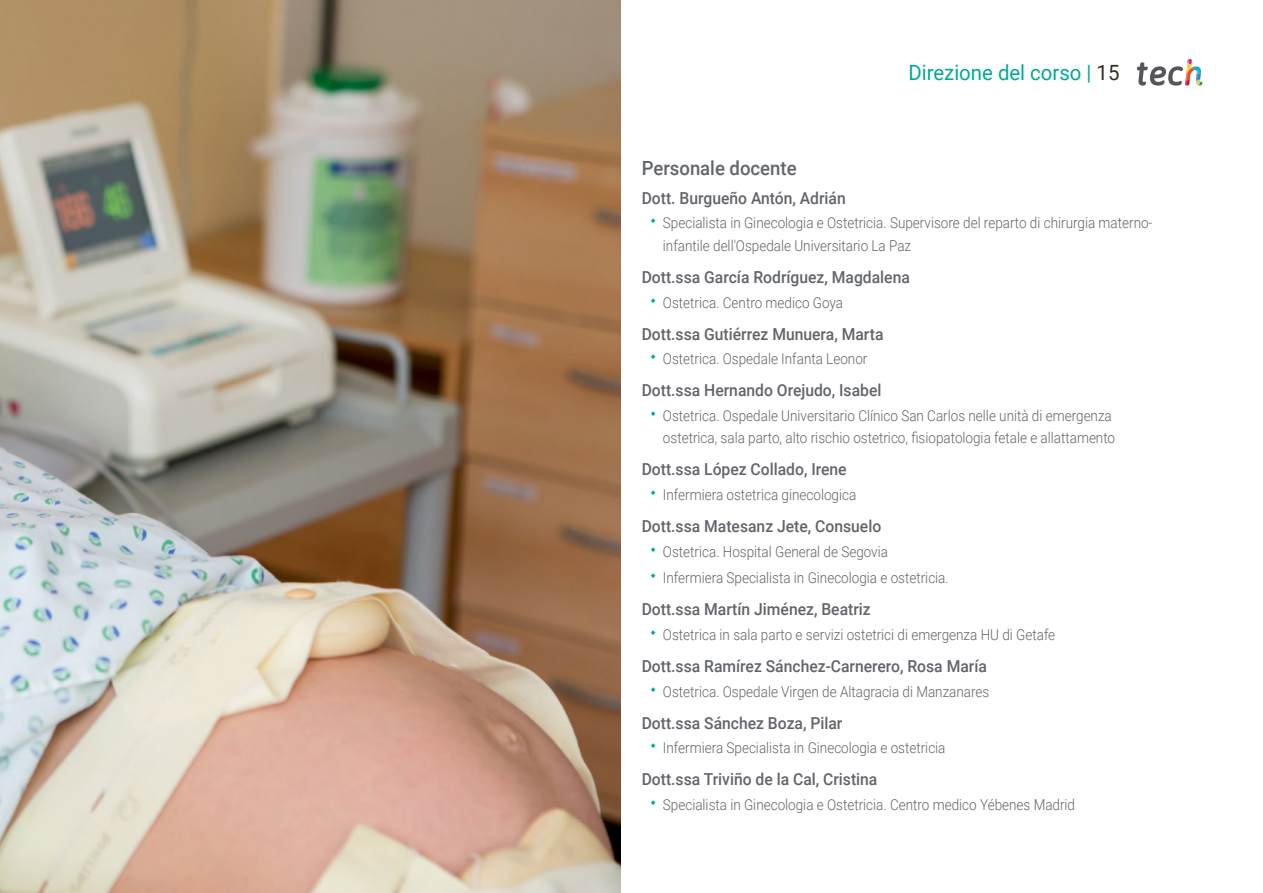
<style>
.page{position:relative;width:1263px;height:893px;background:#fff}
.page>*{position:absolute;margin:0;border:0;box-sizing:border-box;transform-origin:0 0}
.t1{font:21px "Roboto";color:#00a996}
.t2{font:500 19.5px "Roboto";color:#61646a;scale:.95 1}
.t3{font:500 16.5px "Roboto";color:#61646a;scale:.95 1}
.t4{font:300 15px/22.5px "Roboto";color:#61646a;scale:.9 1}
.s1{color:#312e20}
</style>
<div class="page">
<img style="left:0;top:0;width:621px;height:893px">
<svg style="left:1137px;top:59px;width:65px;height:27px"></svg>
<h2 class="t2" style="left:642px;top:154px;width:165px">Personale docente</h2>
<h1 class="t1" style="left:908px;top:57px;width:213px">Direzione del corso | <span class="s1">15</span></h1>
<p class="t3" style="left:642px;top:186px;width:216px">Dott. Burgueño Antón, Adrián</p>
<p class="t4" style="left:663px;top:211px;width:545px">Specialista in Ginecologia e Ostetricia. Supervisore del reparto di chirurgia materno&shy;infantile dell'Ospedale Universitario La Paz</p>
<p class="t3" style="left:642px;top:265px;width:284px">Dott.ssa García Rodríguez, Magdalena</p>
<p class="t4" style="left:663px;top:290px;width:202px">Ostetrica. Centro medico Goya</p>
<p class="t3" style="left:642px;top:322px;width:256px">Dott.ssa Gutiérrez Munuera, Marta</p>
<p class="t4" style="left:663px;top:347px;width:229px">Ostetrica. Ospedale Infanta Leonor</p>
<p class="t3" style="left:642px;top:379px;width:254px">Dott.ssa Hernando Orejudo, Isabel</p>
<p class="t4" style="left:663px;top:404px;width:504px">Ostetrica. Ospedale Universitario Clínico San Carlos nelle unità di emergenza ostetrica, sala parto, alto rischio ostetrico, fisiopatologia fetale e allattamento</p>
<p class="t3" style="left:642px;top:458px;width:217px">Dott.ssa López Collado, Irene</p>
<p class="t4" style="left:663px;top:483px;width:216px">Infermiera ostetrica ginecologica</p>
<p class="t3" style="left:642px;top:514px;width:254px">Dott.ssa Matesanz Jete, Consuelo</p>
<p class="t4" style="left:663px;top:537px;width:319px;line-height:26.7px">Ostetrica. Hospital General de Segovia<br>Infermiera Specialista in Ginecologia e ostetricia.</p>
<p class="t3" style="left:642px;top:598px;width:243px">Dott.ssa Martín Jiménez, Beatriz</p>
<p class="t4" style="left:663px;top:623px;width:437px">Ostetrica in sala parto e servizi ostetrici di emergenza HU di Getafe</p>
<p class="t3" style="left:642px;top:654px;width:365px">Dott.ssa Ramírez Sánchez-Carnerero, Rosa María</p>
<p class="t4" style="left:663px;top:679px;width:364px">Ostetrica. Ospedale Virgen de Altagracia di Manzanares</p>
<p class="t3" style="left:642px;top:711px;width:213px">Dott.ssa Sánchez Boza, Pilar</p>
<p class="t4" style="left:663px;top:736px;width:315px">Infermiera Specialista in Ginecologia e ostetricia</p>
<p class="t3" style="left:642px;top:768px;width:250px">Dott.ssa Triviño de la Cal, Cristina</p>
<p class="t4" style="left:663px;top:793px;width:459px">Specialista in Ginecologia e Ostetricia. Centro medico Yébenes Madrid</p>
</div>
